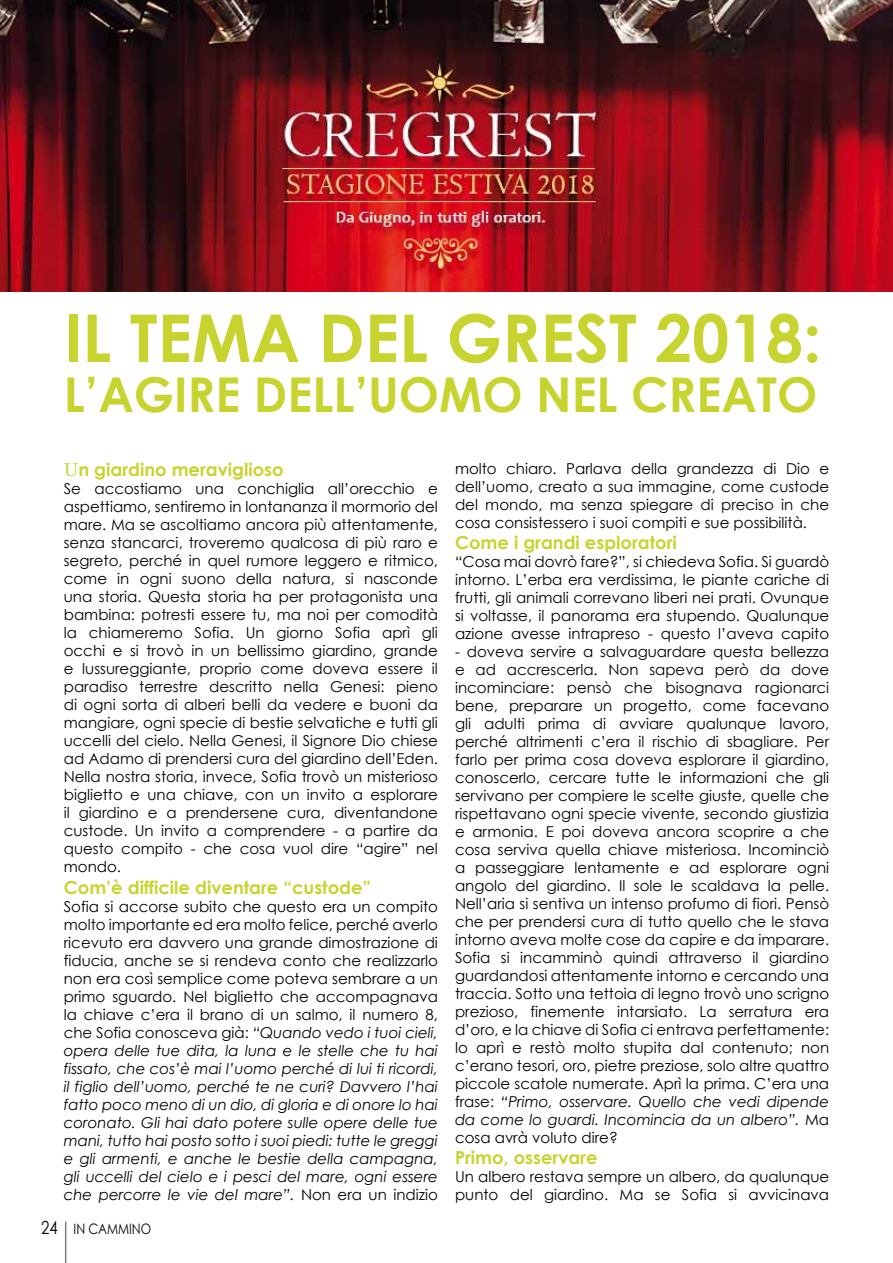
<style>
.page{position:relative;width:893px;height:1263px;background:#fff}
.page>*{position:absolute;margin:0;border:0;box-sizing:border-box;transform-origin:0 0}
.t1{font:700 66px "Century Gothic";color:#c7d430}
.t2{font:700 48px "Century Gothic";color:#c7d430}
.t3{font:700 18px "Century Gothic";color:#c7d430}
.t4{font:15px/18px "Century Gothic";color:#000;text-align:justify}
.t5{font:italic 15px/18px "Century Gothic";color:#000;text-align:justify}
.t6{font:14.4px "Century Gothic";color:#000;scale:.83 1}
.s1{font-family:"Century Schoolbook";font-weight:400}
.s2{font-style:normal}
.s3{font-size:18px}
.s4{font-style:italic}
</style>
<div class="page">
<hr style="left:65px;top:1221px;width:1px;height:42px;background:#000">
<img style="left:0;top:0;width:893px;height:291px">
<h1 class="t1" style="left:64px;top:297px;width:759px">Il tema del Grest 2018:</h1>
<h2 class="t2" style="left:64px;top:364px;width:755px">l’agire dell’uomo nel creato</h2>
<p class="t3" style="left:64px;top:458px;width:221px"><span class="s1">U</span>n giardino meraviglioso</p>
<p class="t4" style="left:64px;top:479px;width:376px">Se accostiamo una conchiglia all’orecchio e aspettiamo, sentiremo in lontananza il mormorio del mare. Ma se ascoltiamo ancora più attentamente, senza stancarci, troveremo qualcosa di più raro e segreto, perché in quel rumore leggero e ritmico, come in ogni suono della natura, si nasconde una storia. Questa storia ha per protagonista una bambina: potresti essere tu, ma noi per comodità la chiameremo Sofia. Un giorno Sofia aprì gli occhi e si trovò in un bellissimo giardino, grande e lussureggiante, proprio come doveva essere il paradiso terrestre descritto nella Genesi: pieno di ogni sorta di alberi belli da vedere e buoni da mangiare, ogni specie di bestie selvatiche e tutti gli uccelli del cielo. Nella Genesi, il Signore Dio chiese ad Adamo di prendersi cura del giardino dell’Eden.<br>Nella nostra storia, invece, Sofia trovò un misterioso biglietto e una chiave, con un invito a esplorare il giardino e a prendersene cura, diventandone custode. Un invito a comprendere - a partire da questo compito - che cosa vuol dire “agire” nel mondo.</p>
<p class="t3" style="left:64px;top:876px;width:309px">Com’è difficile diventare “custode”</p>
<p class="t5" style="left:64px;top:897px;width:376px"><span class="s2">Sofia si accorse subito che questo era un compito molto importante ed era molto felice, perché averlo ricevuto era davvero una grande dimostrazione di fiducia, anche se si rendeva conto che realizzarlo non era così semplice come poteva sembrare a un primo sguardo. Nel biglietto che accompagnava la chiave c’era il brano di un salmo, il numero 8, che Sofia conosceva già:</span> “Quando vedo i tuoi cieli, opera delle tue dita, la luna e le stelle che tu hai fissato, che cos’è mai l’uomo perché di lui ti ricordi, il figlio dell’uomo, perché te ne curi? Davvero l’hai fatto poco meno di un dio, di gloria e di onore lo hai coronato. Gli hai dato potere sulle opere delle tue mani, tutto hai posto sotto i suoi piedi: tutte le greggi e gli armenti, e anche le bestie della campagna, gli uccelli del cielo e i pesci del mare, ogni essere che percorre le vie del mare”. <span class="s2">Non era un indizio</span></p>
<p class="t6" style="left:41px;top:1219px;width:80px"><span class="s3">24</span> In Cammin</p>
<p class="t6" style="left:141px;top:1219px;width:14px">o</p>
<p class="t4" style="left:455px;top:459px;width:376px">molto chiaro. Parlava della grandezza di Dio e dell’uomo, creato a sua immagine, come custode del mondo, ma senza spiegare di preciso in che cosa consistessero i suoi compiti e sue possibilità.</p>
<p class="t3" style="left:455px;top:531px;width:223px">Come i grandi esploratori</p>
<p class="t4" style="left:455px;top:552px;width:376px">“Cosa mai dovrò fare?”, si chiedeva Sofia. Si guardò intorno. L’erba era verdissima, le piante cariche di frutti, gli animali correvano liberi nei prati. Ovunque si voltasse, il panorama era stupendo. Qualunque azione avesse intrapreso - questo l’aveva capito</p>
<p class="t4" style="left:455px;top:642px;width:376px">- doveva servire a salvaguardare questa bellezza e ad accrescerla. Non sapeva però da dove incominciare: pensò che bisognava ragionarci bene, preparare un progetto, come facevano gli adulti prima di avviare qualunque lavoro, perché altrimenti c’era il rischio di sbagliare. Per farlo per prima cosa doveva esplorare il giardino, conoscerlo, cercare tutte le informazioni che gli servivano per compiere le scelte giuste, quelle che rispettavano ogni specie vivente, secondo giustizia e armonia. E poi doveva ancora scoprire a che cosa serviva quella chiave misteriosa. Incominciò a passeggiare lentamente e ad esplorare ogni angolo del giardino. Il sole le scaldava la pelle.<br>Nell’aria si sentiva un intenso profumo di fiori. Pensò che per prendersi cura di tutto quello che le stava intorno aveva molte cose da capire e da imparare.<br>Sofia si incamminò quindi attraverso il giardino guardandosi attentamente intorno e cercando una traccia. Sotto una tettoia di legno trovò uno scrigno prezioso, finemente intarsiato. La serratura era d’oro, e la chiave di Sofia ci entrava perfettamente: lo aprì e restò molto stupita dal contenuto; non c’erano tesori, oro, pietre preziose, solo altre quattro piccole scatole numerate. Aprì la prima. C’era una frase: <span class="s4">“Primo, osservare. Quello che vedi dipende da come lo guardi. Incomincia da un albero”.</span> Ma cosa avrà voluto dire?</p>
<p class="t3" style="left:455px;top:1146px;width:144px">Primo, osservare</p>
<p class="t4" style="left:455px;top:1167px;width:376px">Un albero restava sempre un albero, da qualunque punto del giardino. Ma se Sofia si avvicinava</p>
</div>
